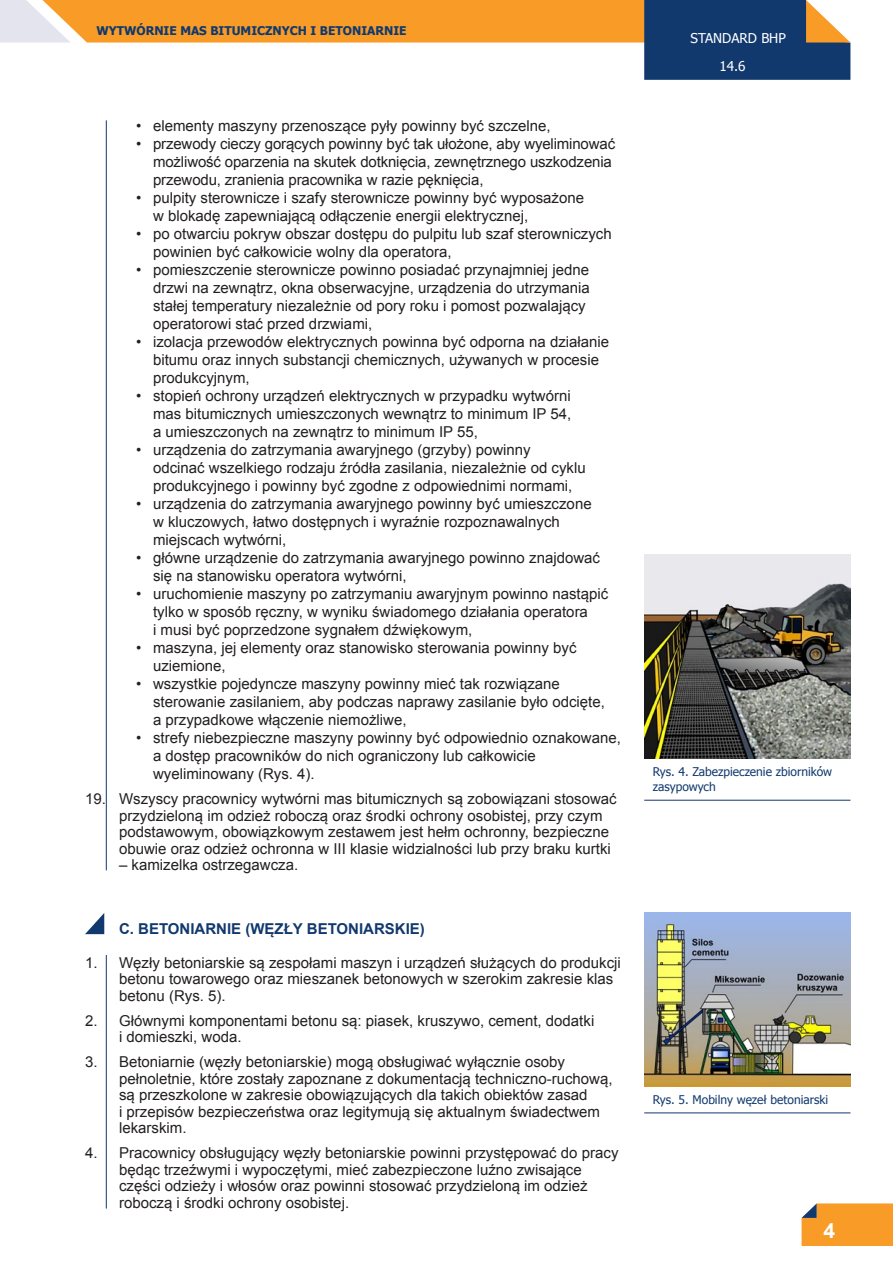
<style>
.page{position:relative;width:893px;height:1263px;background:#fff}
.page>*{position:absolute;margin:0;border:0;box-sizing:border-box;transform-origin:0 0}
.tekst{font:700 21px "Arial";color:#fff}
.Tekst_kropki{font:15px/18px "Arial";color:#231f20}
.Tekst_numerowany{font:15px/16.5px "Arial";color:#231f20}
.Tytulik{font:700 15px "Arial";color:#11396e}
.t1{font:13.5px "Tahoma";color:#fff}
.podpis_zdjęcia{font:12px/15px "Tahoma";color:#11396e}
.t2{font:700 12px "Tahoma";color:#11396e}
</style>
<div class="page">
<svg style="left:801px;top:1203px;width:92px;height:43px;background:#f19d32"></svg>
<svg style="left:0;top:0;width:850px;height:80px"></svg>
<hr style="left:106px;top:120px;width:1px;height:750px;background:#11396e">
<svg style="left:85px;top:913px;width:19px;height:21px"></svg>
<hr style="left:106px;top:955px;width:1px;height:253px;background:#11396e">
<hr style="left:644px;top:800px;width:206px;height:1px;background:#11396e">
<img style="left:644px;top:554px;width:206px;height:205px">
<hr style="left:644px;top:1112px;width:206px;height:1px;background:#11396e">
<img style="left:644px;top:913px;width:206px;height:173px">
<p class="t2" style="left:96px;top:23px;width:312px">WYTWÓRNIE MAS BITUMICZNYCH I BETONIARNIE</p>
<p class="Tekst_kropki" style="left:136px;top:117px;width:416px">• elementy maszyny przenoszące pyły powinny być szczelne,</p>
<p class="Tekst_kropki" style="left:153px;top:135px;width:464px;text-indent:-17px">• przewody cieczy gorących powinny być tak ułożone, aby wyeliminować możliwość oparzenia na skutek dotknięcia, zewnętrznego uszkodzenia przewodu, zranienia pracownika w razie pęknięcia,</p>
<p class="Tekst_kropki" style="left:153px;top:189px;width:433px;text-indent:-17px">• pulpity sterownicze i szafy sterownicze powinny być wyposażone w blokadę zapewniającą odłączenie energii elektrycznej,</p>
<p class="Tekst_kropki" style="left:153px;top:225px;width:460px;text-indent:-17px">• po otwarciu pokryw obszar dostępu do pulpitu lub szaf sterowniczych powinien być całkowicie wolny dla operatora,</p>
<p class="Tekst_kropki" style="left:153px;top:261px;width:438px;text-indent:-17px">• pomieszczenie sterownicze powinno posiadać przynajmniej jedne drzwi na zewnątrz, okna obserwacyjne, urządzenia do utrzymania stałej temperatury niezależnie od pory roku i pomost pozwalający operatorowi stać przed drzwiami,</p>
<p class="Tekst_kropki" style="left:153px;top:333px;width:458px;text-indent:-17px">• izolacja przewodów elektrycznych powinna być odporna na działanie bitumu oraz innych substancji chemicznych, używanych w procesie produkcyjnym,</p>
<p class="Tekst_kropki" style="left:153px;top:387px;width:420px;text-align:justify;text-indent:-17px">• stopień ochrony urządzeń elektrycznych w przypadku wytwórni mas bitumicznych umieszczonych wewnątrz to minimum IP 54, a umieszczonych na zewnątrz to minimum IP 55,</p>
<p class="Tekst_kropki" style="left:153px;top:441px;width:434px;text-indent:-17px">• urządzenia do zatrzymania awaryjnego (grzyby) powinny odcinać wszelkiego rodzaju źródła zasilania, niezależnie od cyklu produkcyjnego i powinny być zgodne z odpowiednimi normami,</p>
<p class="Tekst_kropki" style="left:153px;top:495px;width:440px;text-indent:-17px">• urządzenia do zatrzymania awaryjnego powinny być umieszczone w kluczowych, łatwo dostępnych i wyraźnie rozpoznawalnych miejscach wytwórni,</p>
<p class="Tekst_kropki" style="left:153px;top:549px;width:448px;text-indent:-17px">• główne urządzenie do zatrzymania awaryjnego powinno znajdować się na stanowisku operatora wytwórni,</p>
<p class="Tekst_kropki" style="left:153px;top:585px;width:457px;text-indent:-17px">• uruchomienie maszyny po zatrzymaniu awaryjnym powinno nastąpić tylko w sposób ręczny, w wyniku świadomego działania operatora<br>i musi być poprzedzone sygnałem dźwiękowym,</p>
<p class="Tekst_kropki" style="left:153px;top:639px;width:425px;text-indent:-17px">• maszyna, jej elementy oraz stanowisko sterowania powinny być uziemione,</p>
<p class="Tekst_kropki" style="left:153px;top:675px;width:453px;text-indent:-17px">• wszystkie pojedyncze maszyny powinny mieć tak rozwiązane sterowanie zasilaniem, aby podczas naprawy zasilanie było odcięte, a przypadkowe włączenie niemożliwe,</p>
<p class="Tekst_kropki" style="left:153px;top:729px;width:469px;text-indent:-17px">• strefy niebezpieczne maszyny powinny być odpowiednio oznakowane, a dostęp pracowników do nich ograniczony lub całkowicie wyeliminowany (Rys. 4).</p>
<p class="Tekst_numerowany" style="left:119px;top:791px;width:499px;text-indent:-34px">19. Wszyscy pracownicy wytwórni mas bitumicznych są zobowiązani stosować przydzieloną im odzież roboczą oraz środki ochrony osobistej, przy czym podstawowym, obowiązkowym zestawem jest hełm ochronny, bezpieczne obuwie oraz odzież ochronna w III klasie widzialności lub przy braku kurtki</p>
<p class="Tekst_numerowany" style="left:119px;top:857px;width:181px">– kamizelka ostrzegawcza.</p>
<p class="Tytulik" style="left:119px;top:919px;width:307px">C. BETONIARNIE (WĘZŁY BETONIARSKIE)</p>
<p class="Tekst_numerowany" style="left:119px;top:954px;width:503px;text-indent:-34px">1. Węzły betoniarskie są zespołami maszyn i urządzeń służących do produkcji betonu towarowego oraz mieszanek betonowych w szerokim zakresie klas betonu (Rys. 5).</p>
<p class="Tekst_numerowany" style="left:119px;top:1012px;width:477px;text-indent:-34px">2. Głównymi komponentami betonu są: piasek, kruszywo, cement, dodatki i domieszki, woda.</p>
<p class="Tekst_numerowany" style="left:119px;top:1054px;width:495px;text-indent:-34px">3. Betoniarnie (węzły betoniarskie) mogą obsługiwać wyłącznie osoby pełnoletnie, które zostały zapoznane z dokumentacją techniczno-ruchową, są przeszkolone w zakresie obowiązujących dla takich obiektów zasad<br>i przepisów bezpieczeństwa oraz legitymują się aktualnym świadectwem lekarskim.</p>
<p class="Tekst_numerowany" style="left:119px;top:1145px;width:501px;text-indent:-34px">4. Pracownicy obsługujący węzły betoniarskie powinni przystępować do pracy będąc trzeźwymi i wypoczętymi, mieć zabezpieczone luźno zwisające części odzieży i włosów oraz powinni stosować przydzieloną im odzież roboczą i środki ochrony osobistej.</p>
<p class="t1" style="left:691px;top:29px;width:97px">STANDARD BHP</p>
<p class="t1" style="left:719px;top:57px;width:28px">14.6</p>
<p class="podpis_zdjęcia" style="left:653px;top:764px;width:181px">Rys. 4. Zabezpieczenie zbiorników zasypowych</p>
<p class="podpis_zdjęcia" style="left:653px;top:1091px;width:177px">Rys. 5. Mobilny węzeł betoniarski</p>
<p class="tekst" style="left:823px;top:1217px;width:13px">4</p>
</div>
